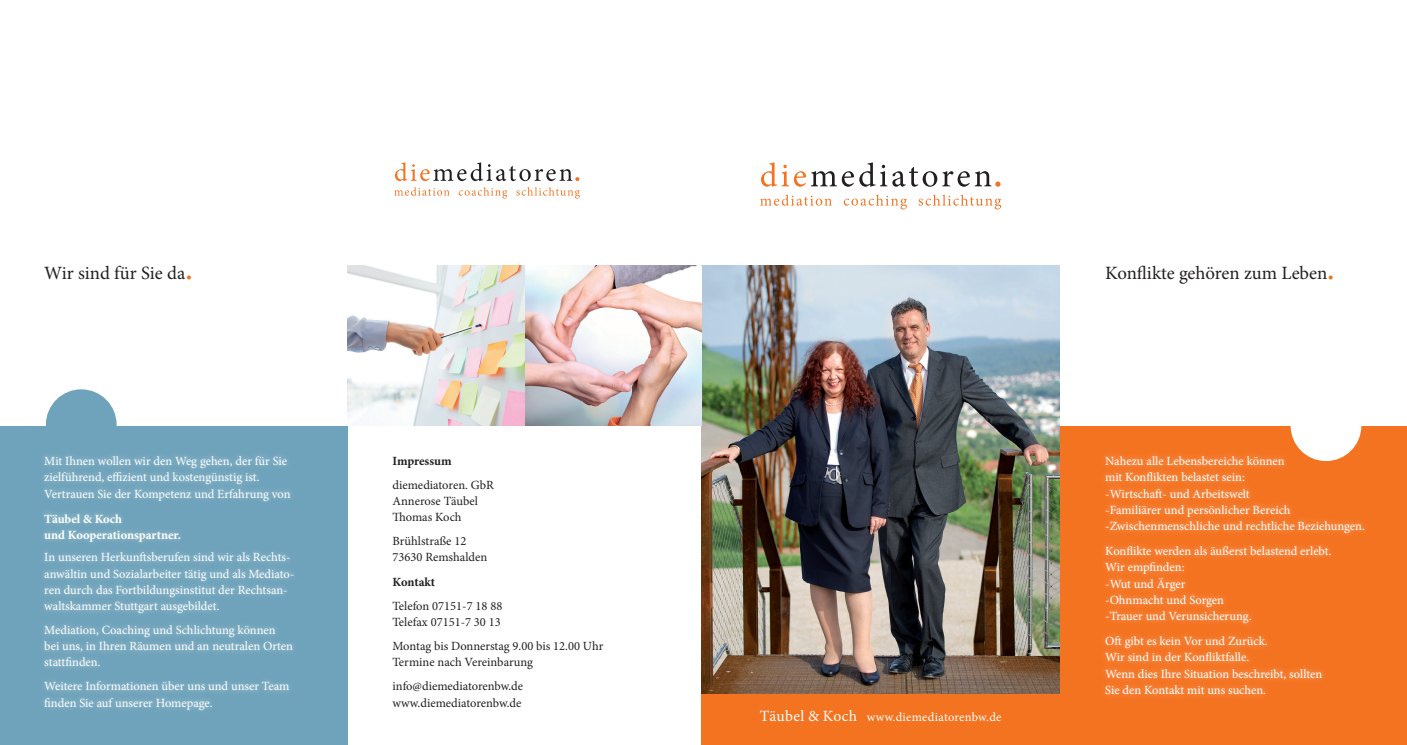
<style>
.page{position:relative;width:1407px;height:745px;background:#fff}
.page>*{position:absolute;margin:0;border:0;box-sizing:border-box;transform-origin:0 0}
.t1{font:18.75px "Minion Pro";color:#231f20}
.t2{font:12.5px/16.2px "Minion Pro";color:#fff}
.t3{font:12.5px/16.2px "Minion Pro";color:#231f20}
.t4{font:700 12.5px/16.2px "Minion Pro";letter-spacing:-.005em;color:#fff}
.t5{font:12.5px "Minion Pro";letter-spacing:.02em;color:#fff}
.t6{font:700 12.5px "Minion Pro";letter-spacing:-.01em;color:#231f20}
.s1{font-size:15.62px}
</style>
<div class="page">
<div style="left:702px;top:426px;width:705px;height:318px;background:#f47321"></div>
<div style="left:0;top:426px;width:347px;height:318px;background:#6fa3bb"></div>
<img style="left:702px;top:265px;width:357px;height:428px">
<div style="left:1099px;top:450px;width:271px;height:249px;background:#fff;opacity:.22"></div>
<img style="left:347px;top:265px;width:355px;height:160px">
<div style="left:46px;top:389px;width:71px;height:71px;background:#6fa3bb;border-radius:50%"></div>
<div style="left:38px;top:450px;width:261px;height:265px;background:#fff;opacity:.22"></div>
<div style="left:1290px;top:390px;width:71px;height:70px;background:#fff;border-radius:50%"></div>
<svg style="left:187px;top:275px;width:4px;height:4px"></svg>
<svg style="left:1328px;top:275px;width:4px;height:4px"></svg>
<svg style="left:760px;top:194px;width:241px;height:15px"></svg>
<svg style="left:761px;top:162px;width:239px;height:25px"></svg>
<svg style="left:394px;top:187px;width:186px;height:11px"></svg>
<svg style="left:395px;top:162px;width:184px;height:19px"></svg>
<h1 class="t1" style="left:44px;top:260px;width:143px">Wir sind für Sie da</h1>
<h1 class="t1" style="left:1105px;top:260px;width:224px">Konflikte gehören zum Leben</h1>
<p class="t2" style="left:44px;top:452px;width:248px">Mit Ihnen wollen wir den Weg gehen, der für Sie zielführend, effizient und kostengünstig ist.<br>Vertrauen Sie der Kompetenz und Erfahrung von</p>
<p class="t4" style="left:44px;top:510px;width:138px">Täubel &amp; Koch<br>und Kooperationspartner.</p>
<p class="t2" style="left:44px;top:549px;width:252px">In unseren Herkunftsberufen sind wir als Rechts&shy;anwältin und Sozialarbeiter tätig und als Mediato&shy;ren durch das Fortbildungsinstitut der Rechtsan&shy;waltskammer Stuttgart ausgebildet.</p>
<p class="t2" style="left:44px;top:621px;width:250px">Mediation, Coaching und Schlichtung können bei uns, in Ihren Räumen und an neutralen Orten stattfinden.</p>
<p class="t2" style="left:44px;top:677px;width:247px">Weitere Informationen über uns und unser Team finden Sie auf unserer Homepage.</p>
<p class="t6" style="left:392px;top:452px;width:61px">Impressum</p>
<p class="t3" style="left:392px;top:476px;width:103px">diemediatoren. GbR<br>Annerose Täubel<br>Thomas Koch</p>
<p class="t3" style="left:392px;top:532px;width:96px">Brühlstraße 12<br>73630 Remshalden</p>
<p class="t6" style="left:392px;top:573px;width:44px">Kontakt</p>
<p class="t3" style="left:392px;top:597px;width:111px">Telefon 07151-7 18 88<br>Telefax 07151-7 30 13</p>
<p class="t3" style="left:392px;top:637px;width:212px">Montag bis Donnerstag 9.00 bis 12.00 Uhr<br>Termine nach Vereinbarung</p>
<p class="t3" style="left:392px;top:677px;width:132px">info@diemediatorenbw.de www.diemediatorenbw.de</p>
<p class="t5" style="left:760px;top:708px;width:243px"><span class="s1">Täubel &amp; Koch</span> www.diemediatorenbw.de</p>
<p class="t2" style="left:1105px;top:452px;width:261px">Nahezu alle Lebensbereiche können<br>mit Konflikten belastet sein:<br>-Wirtschaft- und Arbeitswelt<br>-Familiärer und persönlicher Bereich -Zwischenmenschliche und rechtliche Beziehungen.</p>
<p class="t2" style="left:1105px;top:542px;width:228px">Konflikte werden als äußerst belastend erlebt.<br>Wir empfinden:<br>-Wut und Ärger<br>-Ohnmacht und Sorgen<br>-Trauer und Verunsicherung.</p>
<p class="t2" style="left:1105px;top:632px;width:219px">Oft gibt es kein Vor und Zurück.<br>Wir sind in der Konfliktfalle.<br>Wenn dies Ihre Situation beschreibt, sollten Sie den Kontakt mit uns suchen.</p>
</div>
